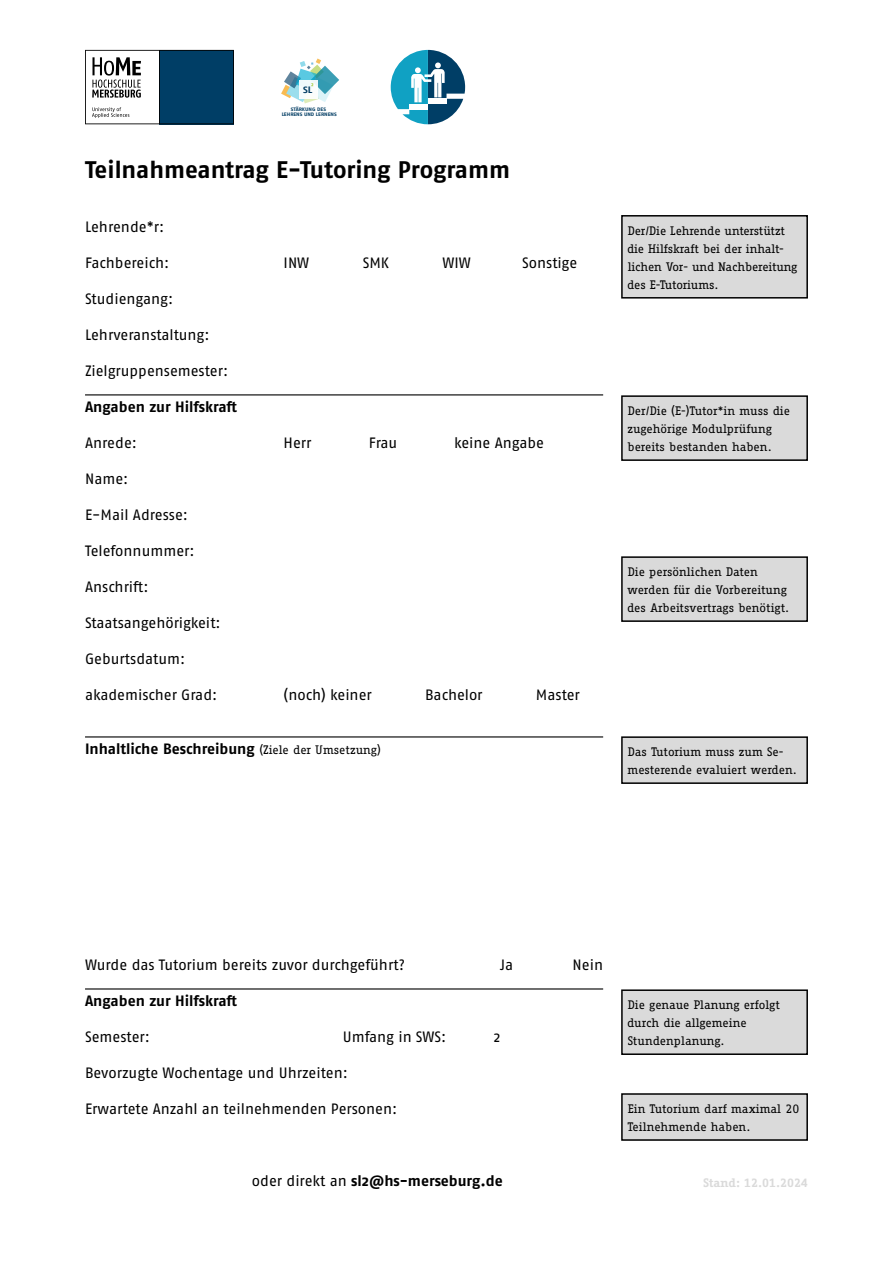
<style>
.page{position:relative;width:893px;height:1263px;background:#fff}
.page>*{position:absolute;margin:0;border:0;box-sizing:border-box;transform-origin:0 0}
.t1{font:700 24px "Fago OT";letter-spacing:-.01em;color:#000}
.t2{font:15px "Fago OT";letter-spacing:-.005em;color:#000}
.t3{font:700 15px "Fago OT";color:#000}
.t4{font:12px/18px "Fago Correspondence Serif OT";letter-spacing:-.01em;color:#000}
.t5{font:700 12px "Fago Correspondence Serif OT";color:#dadada}
.t6{font:700 9.3px "Fago Pro";color:#013c63;scale:1.12 1}
.t7{font:500 condensed 6.6px "Fago Pro";color:#97c21d;scale:1.3 1}
.t8{font:700 4.95px/5.7px "Fago Pro Extd";letter-spacing:-.005em;color:#013c63;text-align:center}
.s1{font-family:"Fago Correspondence Serif OT";font-weight:400;font-size:12px}
.s2{font-weight:400}
</style>
<div class="page">
<div style="left:622px;top:216px;width:185px;height:82px;background:#dadada"></div>
<div style="left:621px;top:215px;width:187px;height:84px;border:2px solid #000"></div>
<hr style="left:85px;top:394px;width:518px;height:1px;background:#000">
<hr style="left:85px;top:988px;width:518px;height:1px;background:#000">
<hr style="left:85px;top:736px;width:518px;height:1px;background:#000">
<div style="left:622px;top:396px;width:185px;height:64px;background:#dadada"></div>
<div style="left:621px;top:395px;width:187px;height:66px;border:2px solid #000"></div>
<div style="left:622px;top:990px;width:185px;height:64px;background:#dadada"></div>
<div style="left:621px;top:989px;width:187px;height:66px;border:2px solid #000"></div>
<div style="left:622px;top:1094px;width:185px;height:46px;background:#dadada"></div>
<div style="left:621px;top:1093px;width:187px;height:48px;border:2px solid #000"></div>
<div style="left:622px;top:557px;width:185px;height:64px;background:#dadada"></div>
<div style="left:621px;top:556px;width:187px;height:66px;border:2px solid #000"></div>
<div style="left:622px;top:737px;width:185px;height:46px;background:#dadada"></div>
<div style="left:621px;top:736px;width:187px;height:48px;border:2px solid #000"></div>
<svg style="left:85px;top:50px;width:149px;height:74px"></svg>
<svg style="left:391px;top:50px;width:74px;height:74px"></svg>
<div style="left:409px;top:104px;width:19px;height:5px;background:#fff"></div>
<div style="left:428px;top:99px;width:18px;height:5px;background:#fff"></div>
<svg style="left:281px;top:58px;width:58px;height:45px"></svg>
<p class="t7" style="left:311px;top:82px;width:3px">²</p>
<p class="t6" style="left:303px;top:84px;width:10px">SL</p>
<p class="t8" style="left:282px;top:106px;width:57px">STÄRKUNG DES<br>LEHRENS UND LERNENS</p>
<h1 class="t1" style="left:85px;top:156px;width:427px">Teilnahmeantrag E-Tutoring Programm</h1>
<p class="t2" style="left:85px;top:218px;width:81px">Lehrende*r:</p>
<p class="t2" style="left:85px;top:254px;width:86px">Fachbereich:</p>
<p class="t2" style="left:85px;top:290px;width:90px">Studiengang:</p>
<p class="t2" style="left:85px;top:326px;width:126px">Lehrveranstaltung:</p>
<p class="t2" style="left:85px;top:362px;width:145px">Zielgruppensemester:</p>
<p class="t3" style="left:85px;top:398px;width:153px">Angaben zur Hilfskraft</p>
<p class="t2" style="left:85px;top:434px;width:53px">Anrede:</p>
<p class="t2" style="left:85px;top:470px;width:45px">Name:</p>
<p class="t2" style="left:85px;top:506px;width:105px">E-Mail Adresse:</p>
<p class="t2" style="left:85px;top:542px;width:111px">Telefonnummer:</p>
<p class="t2" style="left:85px;top:578px;width:65px">Anschrift:</p>
<p class="t2" style="left:85px;top:614px;width:137px">Staatsangehörigkeit:</p>
<p class="t2" style="left:85px;top:650px;width:102px">Geburtsdatum:</p>
<p class="t2" style="left:85px;top:686px;width:134px">akademischer Grad:</p>
<p class="t2" style="left:284px;top:254px;width:27px">INW</p>
<p class="t2" style="left:363px;top:254px;width:28px">SMK</p>
<p class="t2" style="left:442px;top:254px;width:30px">WIW</p>
<p class="t2" style="left:522px;top:254px;width:57px">Sonstige</p>
<p class="t2" style="left:284px;top:434px;width:29px">Herr</p>
<p class="t2" style="left:369px;top:434px;width:30px">Frau</p>
<p class="t2" style="left:454px;top:434px;width:92px">keine Angabe</p>
<p class="t2" style="left:284px;top:686px;width:90px">(noch) keiner</p>
<p class="t2" style="left:425px;top:686px;width:59px">Bachelor</p>
<p class="t2" style="left:536px;top:686px;width:45px">Master</p>
<p class="t3" style="left:85px;top:740px;width:297px">Inhaltliche Beschreibung <span class="s1">(Ziele der Umsetzung)</span></p>
<p class="t4" style="left:627px;top:221px;width:172px">Der/Die Lehrende unterstützt die Hilfskraft bei der inhalt&shy;lichen Vor- und Nachbereitung des E-Tutoriums.</p>
<p class="t4" style="left:627px;top:402px;width:164px">Der/Die (E-)Tutor*in muss die zugehörige Modulprüfung bereits bestanden haben.</p>
<p class="t4" style="left:627px;top:563px;width:164px">Die persönlichen Daten werden für die Vorbereitung des Arbeitsvertrags benötigt.</p>
<p class="t4" style="left:627px;top:743px;width:171px">Das Tutorium muss zum Se&shy;mesterende evaluiert werden.</p>
<p class="t2" style="left:85px;top:956px;width:322px">Wurde das Tutorium bereits zuvor durchgeführt?</p>
<p class="t2" style="left:500px;top:956px;width:15px">Ja</p>
<p class="t2" style="left:573px;top:956px;width:32px">Nein</p>
<p class="t3" style="left:85px;top:992px;width:153px">Angaben zur Hilfskraft</p>
<p class="t2" style="left:343px;top:1028px;width:105px">Umfang in SWS:</p>
<p class="t2" style="left:85px;top:1028px;width:66px">Semester:</p>
<p class="t2" style="left:85px;top:1064px;width:264px">Bevorzugte Wochentage und Uhrzeiten:</p>
<p class="t2" style="left:85px;top:1100px;width:314px">Erwartete Anzahl an teilnehmenden Personen:</p>
<p class="t2" style="left:494px;top:1028px;width:8px">2</p>
<p class="t4" style="left:627px;top:996px;width:154px">Die genaue Planung erfolgt durch die allgemeine<br>Stundenplanung.</p>
<p class="t4" style="left:627px;top:1100px;width:174px">Ein Tutorium darf maximal 20<br>Teilnehmende haben.</p>
<p class="t3" style="left:252px;top:1172px;width:252px"><span class="s2">oder direkt an</span> sl2@hs-merseburg.de</p>
<p class="t5" style="left:704px;top:1176px;width:106px">Stand: 12.01.2024</p>
</div>
